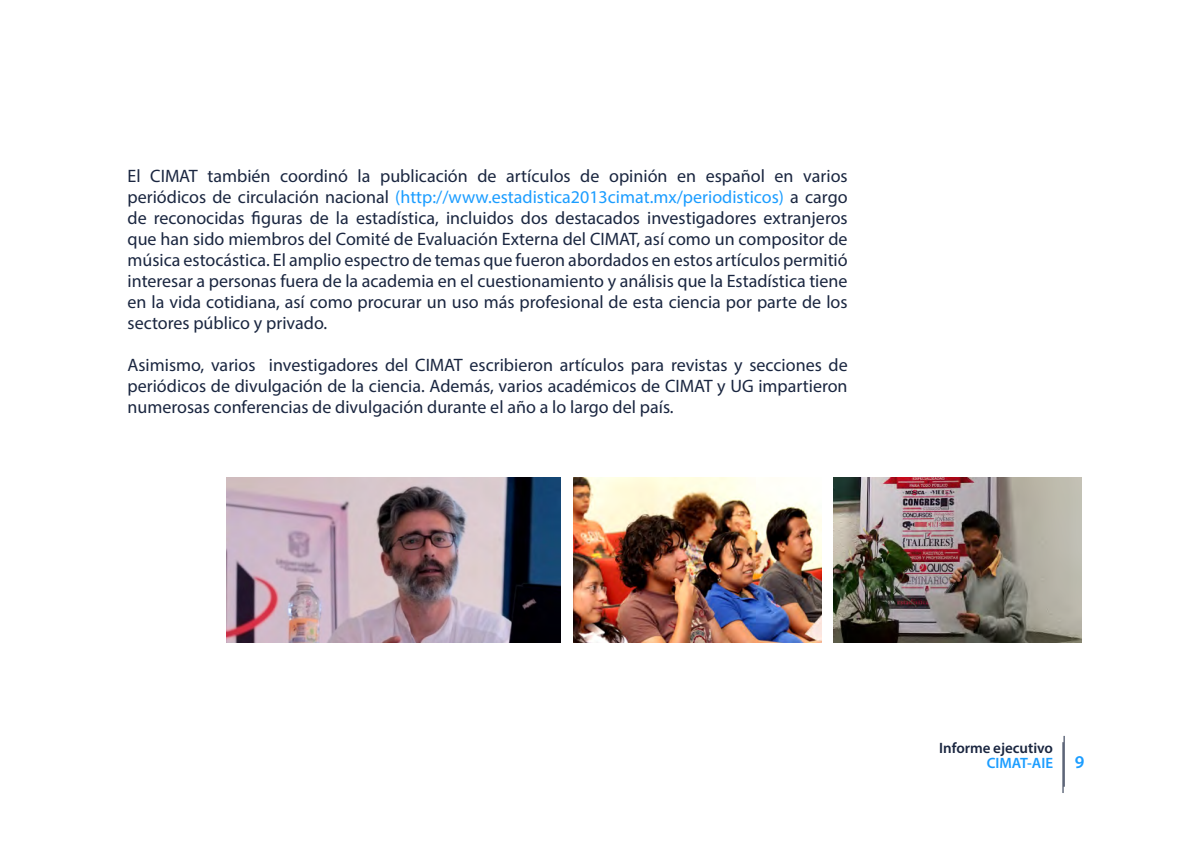
<style>
.page{position:relative;width:1188px;height:851px;background:#fff}
.page>*{position:absolute;margin:0;border:0;box-sizing:border-box;transform-origin:0 0}
.t1{font:18px/21px "Myriad Pro";color:#1a2640;text-align:justify}
.t2{font:600 18px "Myriad Pro";color:#1b9dff}
.t3{font:600 15px "Myriad Pro";color:#1a2640}
.t4{font:600 15px "Myriad Pro";color:#1b9dff}
.s1{color:#1b9dff}
</style>
<div class="page">
<hr style="left:1063px;top:742px;width:1px;height:50px;background:#1a2640">
<hr style="left:1064px;top:735px;width:1px;height:51px;background:#1a2640">
<img style="left:573px;top:477px;width:248px;height:165px">
<img style="left:226px;top:477px;width:335px;height:165px">
<img style="left:834px;top:477px;width:248px;height:165px">
<p class="t1" style="left:128px;top:165px;width:722px">El CIMAT también coordinó la publicación de artículos de opinión en español en varios periódicos de circulación nacional <span class="s1">(http://www.estadistica2013cimat.mx/periodisticos)</span> a cargo de reconocidas figuras de la estadística, incluidos dos destacados investigadores extranjeros que han sido miembros del Comité de Evaluación Externa del CIMAT, así como un compositor de música estocástica. El amplio espectro de temas que fueron abordados en estos artículos permitió interesar a personas fuera de la academia en el cuestionamiento y análisis que la Estadística tiene en la vida cotidiana, así como procurar un uso más profesional de esta ciencia por parte de los sectores público y privado.</p>
<p class="t1" style="left:128px;top:354px;width:722px">Asimismo, varios investigadores del CIMAT escribieron artículos para revistas y secciones de periódicos de divulgación de la ciencia. Además, varios académicos de CIMAT y UG impartieron numerosas conferencias de divulgación durante el año a lo largo del país.</p>
<p class="t3" style="left:939px;top:738px;width:115px">Informe ejecutivo</p>
<p class="t4" style="left:987px;top:753px;width:68px">CIMAT-AIE</p>
<p class="t2" style="left:1075px;top:750px;width:11px">9</p>
</div>
